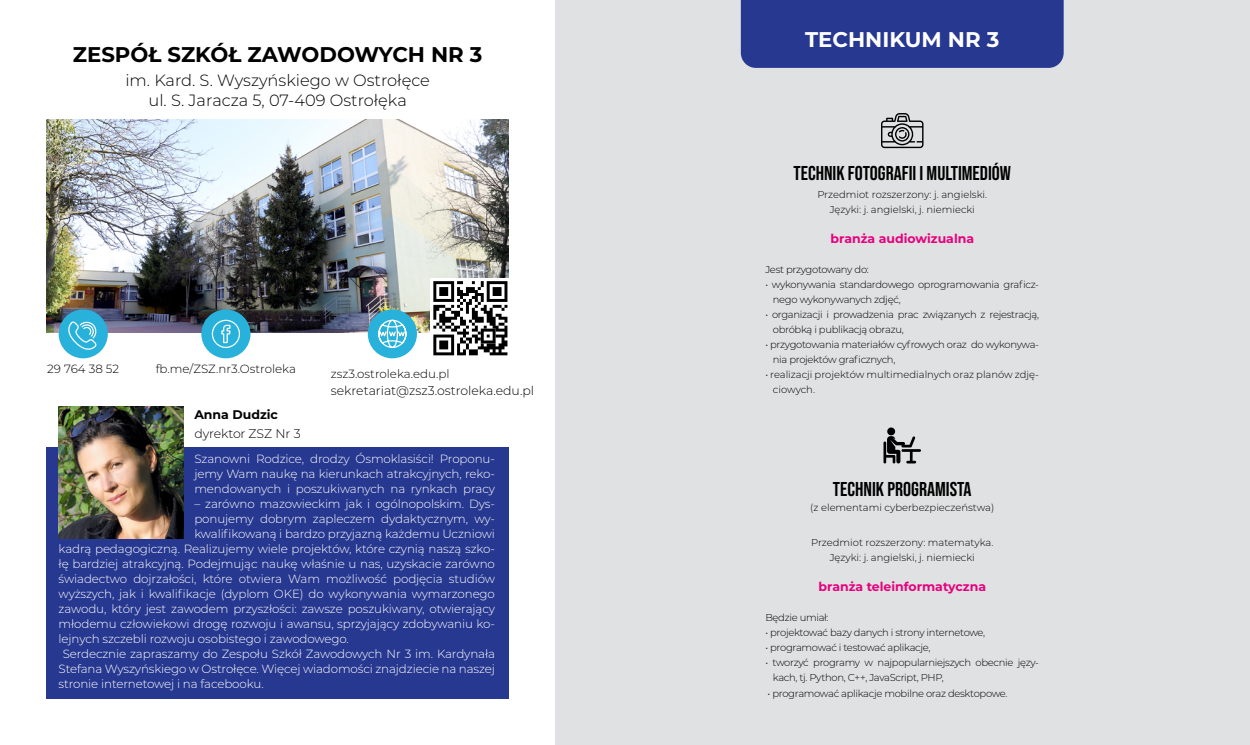
<style>
.page{position:relative;width:1250px;height:745px;background:#fff}
.page>*{position:absolute;margin:0;border:0;box-sizing:border-box;transform-origin:0 0}
.t1{font:700 21.25px "Montserrat";color:#000}
.t2{font:700 21.25px "Montserrat";color:#fff}
.t3{font:20px "Bebas Neue";color:#000}
.t4{font:300 16.25px/20px "Montserrat";color:#000;text-align:center}
.t5{font:300 12.5px "Montserrat";color:#000}
.t6{font:700 12.5px "Montserrat";color:#e6007d}
.t7{font:700 12.5px "Montserrat";color:#000}
.t8{font:300 11.88px/15px "Montserrat";letter-spacing:-.01em;color:#fff;text-align:justify}
.t9{font:300 11.88px "Montserrat";color:#000}
.t10{font:300 10px/15px "Montserrat";letter-spacing:-.03em;color:#000}
.t11{font:300 10px/15px "Montserrat";color:#000;text-align:center}
</style>
<div class="page">
<div style="left:46px;top:447px;width:463px;height:251px;background:#273890"></div>
<img style="left:59px;top:406px;width:125px;height:132px">
<img style="left:46px;top:119px;width:463px;height:213px">
<div style="left:430px;top:278px;width:80px;height:80px;background:linear-gradient(to right,#fff,#fff)"></div>
<svg style="left:433px;top:281px;width:74px;height:74px"></svg>
<div style="left:368px;top:309px;width:49px;height:49px;background:#27b1db;border-radius:50%"></div>
<svg style="left:378px;top:319px;width:29px;height:29px"></svg>
<div style="left:59px;top:309px;width:49px;height:49px;background:#27b1db;border-radius:50%"></div>
<svg style="left:65px;top:321px;width:32px;height:31px"></svg>
<div style="left:201px;top:309px;width:50px;height:49px;background:#27b1db;border-radius:50%"></div>
<svg style="left:211px;top:319px;width:29px;height:29px"></svg>
<div style="left:555px;top:0;width:695px;height:744px;background:#e0e1e2"></div>
<div style="left:741px;top:0;width:323px;height:68px;background:#273890"></div>
<div style="left:887px;top:427px;width:8px;height:8px;background:#000;border-radius:50%"></div>
<svg style="left:884px;top:436px;width:37px;height:27px"></svg>
<svg style="left:881px;top:113px;width:43px;height:35px"></svg>
<h1 class="t1" style="left:73px;top:39px;width:411px">ZESPÓŁ SZKÓŁ ZAWODOWYCH NR 3</h1>
<h3 class="t4" style="left:125px;top:70px;width:306px">im. Kard. S. Wyszyńskiego w Ostrołęce ul. S. Jaracza 5, 07-409 Ostrołęka</h3>
<p class="t9" style="left:47px;top:360px;width:73px">29 764 38 52</p>
<p class="t9" style="left:156px;top:360px;width:142px">fb.me/ZSZ.nr3.Ostroleka</p>
<p class="t9" style="left:331px;top:365px;width:120px">zsz3.ostroleka.edu.pl</p>
<p class="t5" style="left:331px;top:381px;width:205px">sekretariat@zsz3.ostroleka.edu.pl</p>
<p class="t7" style="left:194px;top:405px;width:85px">Anna Dudzic</p>
<p class="t5" style="left:194px;top:424px;width:108px">dyrektor ZSZ Nr 3</p>
<p class="t8" style="left:194px;top:450px;width:302px">Szanowni Rodzice, drodzy Ósmoklasiści! Proponu&shy;jemy Wam naukę na kierunkach atrakcyjnych, reko&shy;mendowanych i poszukiwanych na rynkach pracy</p>
<p class="t8" style="left:194px;top:495px;width:302px">– zarówno mazowieckim jak i ogólnopolskim. Dys-</p>
<p class="t8" style="left:194px;top:510px;width:302px">ponujemy dobrym zapleczem dydaktycznym, wy-</p>
<p class="t8" style="left:194px;top:525px;width:302px">kwalifikowaną i bardzo przyjazną każdemu Uczniowi</p>
<p class="t8" style="left:59px;top:540px;width:438px">kadrą pedagogiczną. Realizujemy wiele projektów, które czynią naszą szko-</p>
<p class="t8" style="left:59px;top:555px;width:438px">łę bardziej atrakcyjną. Podejmując naukę właśnie u nas, uzyskacie zarówno</p>
<p class="t8" style="left:59px;top:570px;width:438px">świadectwo dojrzałości, które otwiera Wam możliwość podjęcia studiów</p>
<p class="t8" style="left:59px;top:585px;width:438px">wyższych, jak i kwalifikacje (dyplom OKE) do wykonywania wymarzonego</p>
<p class="t8" style="left:59px;top:600px;width:438px">zawodu, który jest zawodem przyszłości: zawsze poszukiwany, otwierający</p>
<p class="t8" style="left:59px;top:615px;width:438px">młodemu człowiekowi drogę rozwoju i awansu, sprzyjający zdobywaniu ko-</p>
<p class="t8" style="left:59px;top:630px;width:292px">lejnych szczebli rozwoju osobistego i zawodowego.</p>
<p class="t8" style="left:63px;top:645px;width:434px">Serdecznie zapraszamy do Zespołu Szkół Zawodowych Nr 3 im. Kardynała</p>
<p class="t8" style="left:59px;top:660px;width:438px">Stefana Wyszyńskiego w Ostrołęce. Więcej wiadomości znajdziecie na naszej</p>
<p class="t8" style="left:59px;top:675px;width:207px">stronie internetowej i na facebooku.</p>
<h1 class="t2" style="left:805px;top:24px;width:196px">TECHNIKUM NR 3</h1>
<h2 class="t3" style="left:794px;top:162px;width:219px">TECHNIK FOTOGRAFII I MULTIMEDIÓW</h2>
<p class="t11" style="left:817px;top:186px;width:171px">Przedmiot rozszerzony: j. angielski.<br>Języki: j. angielski, j. niemiecki</p>
<p class="t6" style="left:830px;top:229px;width:145px">branża audiowizualna</p>
<p class="t10" style="left:765px;top:261px;width:105px">Jest przygotowany do:</p>
<p class="t10" style="left:773px;top:276px;width:268px;text-indent:-8px">• wykonywania standardowego oprogramowania graficz&shy;nego wykonywanych zdjęć,</p>
<p class="t10" style="left:773px;top:306px;width:268px;text-indent:-8px">• organizacji i prowadzenia prac związanych z rejestracją, obróbką i publikacją obrazu,</p>
<p class="t10" style="left:773px;top:336px;width:268px;text-indent:-8px">• przygotowania materiałów cyfrowych oraz do wykonywa&shy;nia projektów graficznych,</p>
<p class="t11" style="left:773px;top:366px;width:268px;text-align:left;text-indent:-8px">• realizacji projektów multimedialnych oraz planów zdję&shy;ciowych.</p>
<h2 class="t3" style="left:833px;top:477px;width:140px">TECHNIK PROGRAMISTA</h2>
<p class="t11" style="left:810px;top:499px;width:185px">(z elementami cyberbezpieczeństwa)</p>
<p class="t11" style="left:811px;top:534px;width:184px">Przedmiot rozszerzony: matematyka.<br>Języki: j. angielski, j. niemiecki</p>
<p class="t6" style="left:818px;top:577px;width:169px">branża teleinformatyczna</p>
<p class="t10" style="left:765px;top:609px;width:65px">Będzie umiał:</p>
<p class="t10" style="left:765px;top:624px;width:221px">• projektować bazy danych i strony internetowe,</p>
<p class="t10" style="left:765px;top:639px;width:167px">• programować i testować aplikacje,</p>
<p class="t10" style="left:773px;top:654px;width:268px;text-indent:-8px">• tworzyć programy w najpopularniejszych obecnie języ&shy;kach, tj. Python, C++, JavaScript, PHP,</p>
<p class="t10" style="left:768px;top:684px;width:241px">• programować aplikacje mobilne oraz desktopowe.</p>
</div>
